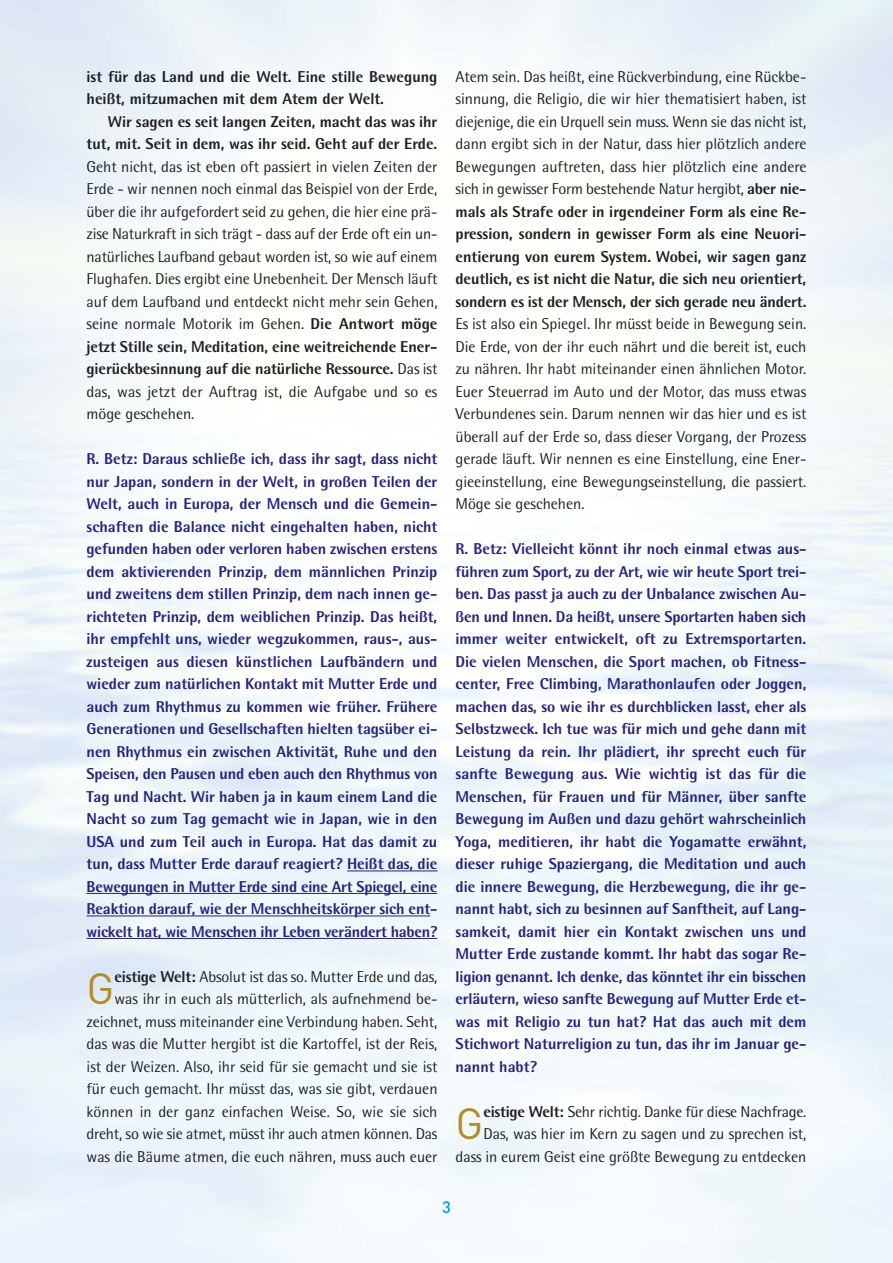
<style>
.page{position:relative;width:893px;height:1263px;background:#fff}
.page>*{position:absolute;margin:0;border:0;box-sizing:border-box;transform-origin:0 0}
.t1{font:43.05px "DIN";color:#b28e25}
.t2{font:500 16.5px "DIN";color:#009ed5}
.t3{font:15.75px/22.5px "Rotis Semi Sans";color:#231f20;text-align:justify}
.t4{font:800 15.75px/22.5px "Rotis Semi Sans";letter-spacing:-.005em;color:#26247b;text-align:justify}
.t5{font:800 15.75px/22.5px "Rotis Semi Sans";color:#231f20}
.s1{font-weight:800}
</style>
<div class="page">
<hr style="left:347px;top:870px;width:90px;height:1px;background:#26247b">
<hr style="left:87px;top:893px;width:350px;height:1px;background:#26247b">
<hr style="left:87px;top:915px;width:343px;height:1px;background:#26247b">
<hr style="left:87px;top:938px;width:350px;height:1px;background:#26247b">
<p class="t5" style="left:87px;top:67px;width:352px">ist für das Land und die Welt. Eine stille Bewegung heißt, mitzumachen mit dem Atem der Welt.</p>
<p class="t5" style="left:87px;top:112px;width:352px;text-align:right">Wir sagen es seit langen Zeiten, macht das was ihr tut, mit. Seit in dem, was ihr seid. Geht auf der Erde.</p>
<p class="t3" style="left:87px;top:157px;width:353px">Geht nicht, das ist eben oft passiert in vielen Zeiten der Erde - wir nennen noch einmal das Beispiel von der Erde, über die ihr aufgefordert seid zu gehen, die hier eine prä&shy;zise Naturkraft in sich trägt - dass auf der Erde oft ein un&shy;natürliches Laufband gebaut worden ist, so wie auf einem Flughafen. Dies ergibt eine Unebenheit. Der Mensch läuft auf dem Laufband und entdeckt nicht mehr sein Gehen, seine normale Motorik im Gehen. <span class="s1">Die Antwort möge jetzt Stille sein, Meditation, eine weitreichende Ener&shy;gierückbesinnung auf die natürliche Ressource.</span> Das ist das, was jetzt der Auftrag ist, die Aufgabe und so es möge geschehen.</p>
<p class="t4" style="left:87px;top:449px;width:352px">R. Betz: Daraus schließe ich, dass ihr sagt, dass nicht nur Japan, sondern in der Welt, in großen Teilen der Welt, auch in Europa, der Mensch und die Gemein&shy;schaften die Balance nicht eingehalten haben, nicht gefunden haben oder verloren haben zwischen erstens dem aktivierenden Prinzip, dem männlichen Prinzip und zweitens dem stillen Prinzip, dem nach innen ge&shy;richteten Prinzip, dem weiblichen Prinzip. Das heißt, ihr empfehlt uns, wieder wegzukommen, raus-, aus&shy;zusteigen aus diesen künstlichen Laufbändern und wieder zum natürlichen Kontakt mit Mutter Erde und auch zum Rhythmus zu kommen wie früher. Frühere Generationen und Gesellschaften hielten tagsüber ei&shy;nen Rhythmus ein zwischen Aktivität, Ruhe und den Speisen, den Pausen und eben auch den Rhythmus von Tag und Nacht. Wir haben ja in kaum einem Land die Nacht so zum Tag gemacht wie in Japan, wie in den USA und zum Teil auch in Europa. Hat das damit zu tun, dass Mutter Erde darauf reagiert? Heißt das, die Bewegungen in Mutter Erde sind eine Art Spiegel, eine Reaktion darauf, wie der Menschheitskörper sich ent&shy;wickelt hat, wie Menschen ihr Leben verändert haben?</p>
<h1 class="t1" style="left:87px;top:974px;width:29px">G</h1>
<p class="t3" style="left:87px;top:967px;width:352px;text-align:right"><span class="s1">eistige Welt:</span> Absolut ist das so. Mutter Erde und das,<br>was ihr in euch als mütterlich, als aufnehmend be&shy;zeichnet, muss miteinander eine Verbindung haben. Seht, das was die Mutter hergibt ist die Kartoffel, ist der Reis, ist der Weizen. Also, ihr seid für sie gemacht und sie ist für euch gemacht. Ihr müsst das, was sie gibt, verdauen können in der ganz einfachen Weise. So, wie sie sich dreht, so wie sie atmet, müsst ihr auch atmen können. Das was die Bäume atmen, die euch nähren, muss auch euer</p>
<p class="t3" style="left:455px;top:67px;width:352px">Atem sein. Das heißt, eine Rückverbindung, eine Rückbe&shy;sinnung, die Religio, die wir hier thematisiert haben, ist diejenige, die ein Urquell sein muss. Wenn sie das nicht ist, dann ergibt sich in der Natur, dass hier plötzlich andere Bewegungen auftreten, dass hier plötzlich eine andere sich in gewisser Form bestehende Natur hergibt, <span class="s1">aber nie&shy;mals als Strafe oder in irgendeiner Form als eine Re&shy;pression, sondern in gewisser Form als eine Neuori&shy;entierung von eurem System. Wobei, wir sagen ganz deutlich, es ist nicht die Natur, die sich neu orientiert, sondern es ist der Mensch, der sich gerade neu ändert.</span></p>
<p class="t3" style="left:455px;top:314px;width:352px">Es ist also ein Spiegel. Ihr müsst beide in Bewegung sein.<br>Die Erde, von der ihr euch nährt und die bereit ist, euch zu nähren. Ihr habt miteinander einen ähnlichen Motor.<br>Euer Steuerrad im Auto und der Motor, das muss etwas Verbundenes sein. Darum nennen wir das hier und es ist überall auf der Erde so, dass dieser Vorgang, der Prozess gerade läuft. Wir nennen es eine Einstellung, eine Ener&shy;gieeinstellung, eine Bewegungseinstellung, die passiert.<br>Möge sie geschehen.</p>
<p class="t4" style="left:455px;top:539px;width:352px">R. Betz: Vielleicht könnt ihr noch einmal etwas aus&shy;führen zum Sport, zu der Art, wie wir heute Sport trei&shy;ben. Das passt ja auch zu der Unbalance zwischen Au&shy;ßen und Innen. Da heißt, unsere Sportarten haben sich immer weiter entwickelt, oft zu Extremsportarten.<br>Die vielen Menschen, die Sport machen, ob Fitness&shy;center, Free Climbing, Marathonlaufen oder Joggen, machen das, so wie ihr es durchblicken lasst, eher als Selbstzweck. Ich tue was für mich und gehe dann mit Leistung da rein. Ihr plädiert, ihr sprecht euch für sanfte Bewegung aus. Wie wichtig ist das für die Menschen, für Frauen und für Männer, über sanfte Bewegung im Außen und dazu gehört wahrscheinlich Yoga, meditieren, ihr habt die Yogamatte erwähnt, dieser ruhige Spaziergang, die Meditation und auch die innere Bewegung, die Herzbewegung, die ihr ge&shy;nannt habt, sich zu besinnen auf Sanftheit, auf Lang&shy;samkeit, damit hier ein Kontakt zwischen uns und Mutter Erde zustande kommt. Ihr habt das sogar Re&shy;ligion genannt. Ich denke, das könntet ihr ein bisschen erläutern, wieso sanfte Bewegung auf Mutter Erde et&shy;was mit Religio zu tun hat? Hat das auch mit dem Stichwort Naturreligion zu tun, das ihr im Januar ge&shy;nannt habt?</p>
<h1 class="t1" style="left:455px;top:1109px;width:29px">G</h1>
<p class="t3" style="left:455px;top:1102px;width:352px;text-align:right"><span class="s1">eistige Welt:</span> Sehr richtig. Danke für diese Nachfrage.<br>Das, was hier im Kern zu sagen und zu sprechen ist, dass in eurem Geist eine größte Bewegung zu entdecken</p>
<p class="t2" style="left:442px;top:1201px;width:10px">3</p>
</div>
